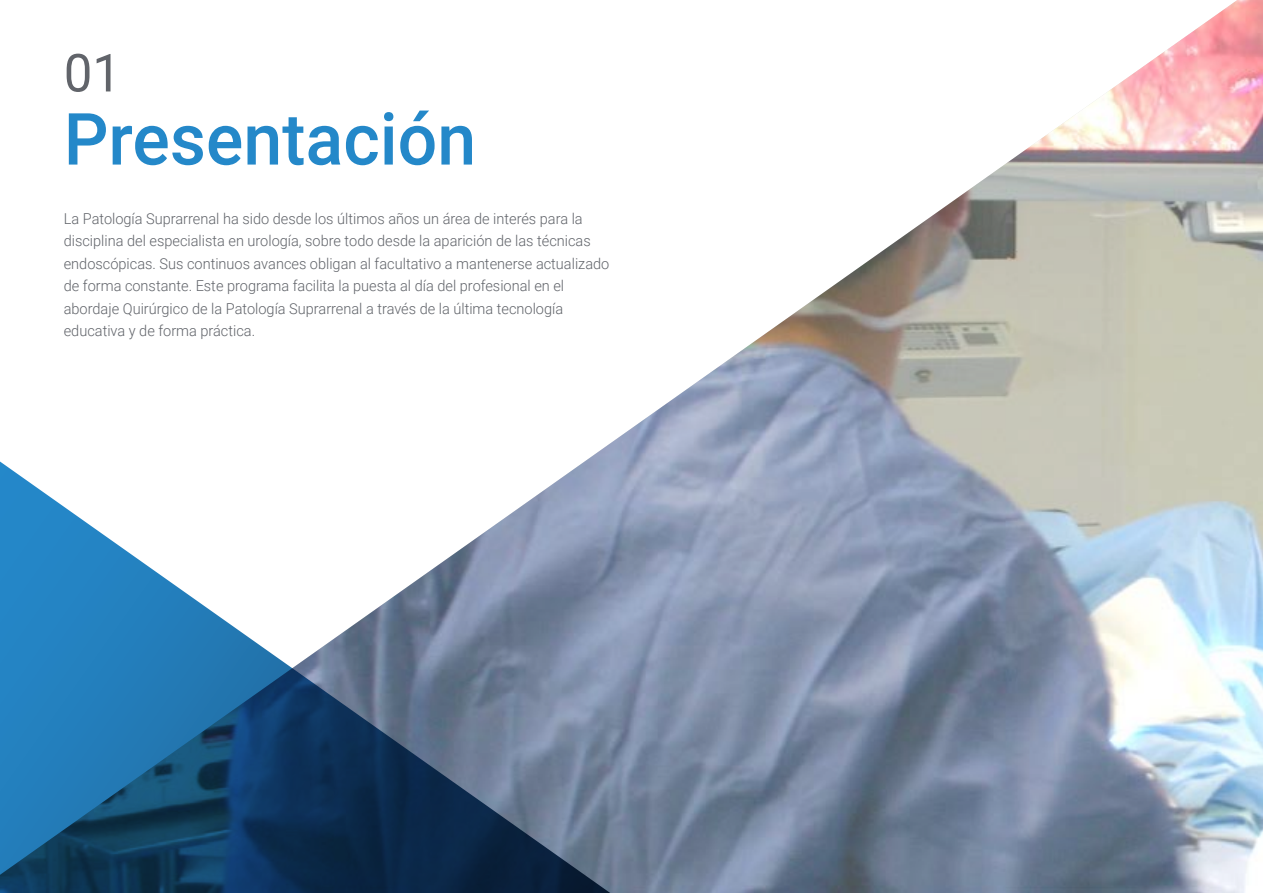
<style>
.page{position:relative;width:1263px;height:893px;background:#fff}
.page>*{position:absolute;margin:0;border:0;box-sizing:border-box;transform-origin:0 0}
.t1{font:500 72px "Roboto";color:#2488c9}
.t2{font:52.5px "Roboto";color:#61646a}
.t3{font:300 15px/22.5px "Roboto";color:#61646a}
</style>
<div class="page">
<img style="left:607px;top:0;width:656px;height:893px">
<svg style="left:0;top:446px;width:640px;height:447px"></svg>
<h2 class="t2" style="left:64px;top:36px;width:59px">01</h2>
<h1 class="t1" style="left:64px;top:89px;width:414px">Presentación</h1>
<p class="t3" style="left:64px;top:207px;width:547px">La Patología Suprarrenal ha sido desde los últimos años un área de interés para la disciplina del especialista en urología, sobre todo desde la aparición de las técnicas endoscópicas. Sus continuos avances obligan al facultativo a mantenerse actualizado de forma constante. Este programa facilita la puesta al día del profesional en el abordaje Quirúrgico de la Patología Suprarrenal a través de la última tecnología educativa y de forma práctica.</p>
</div>
